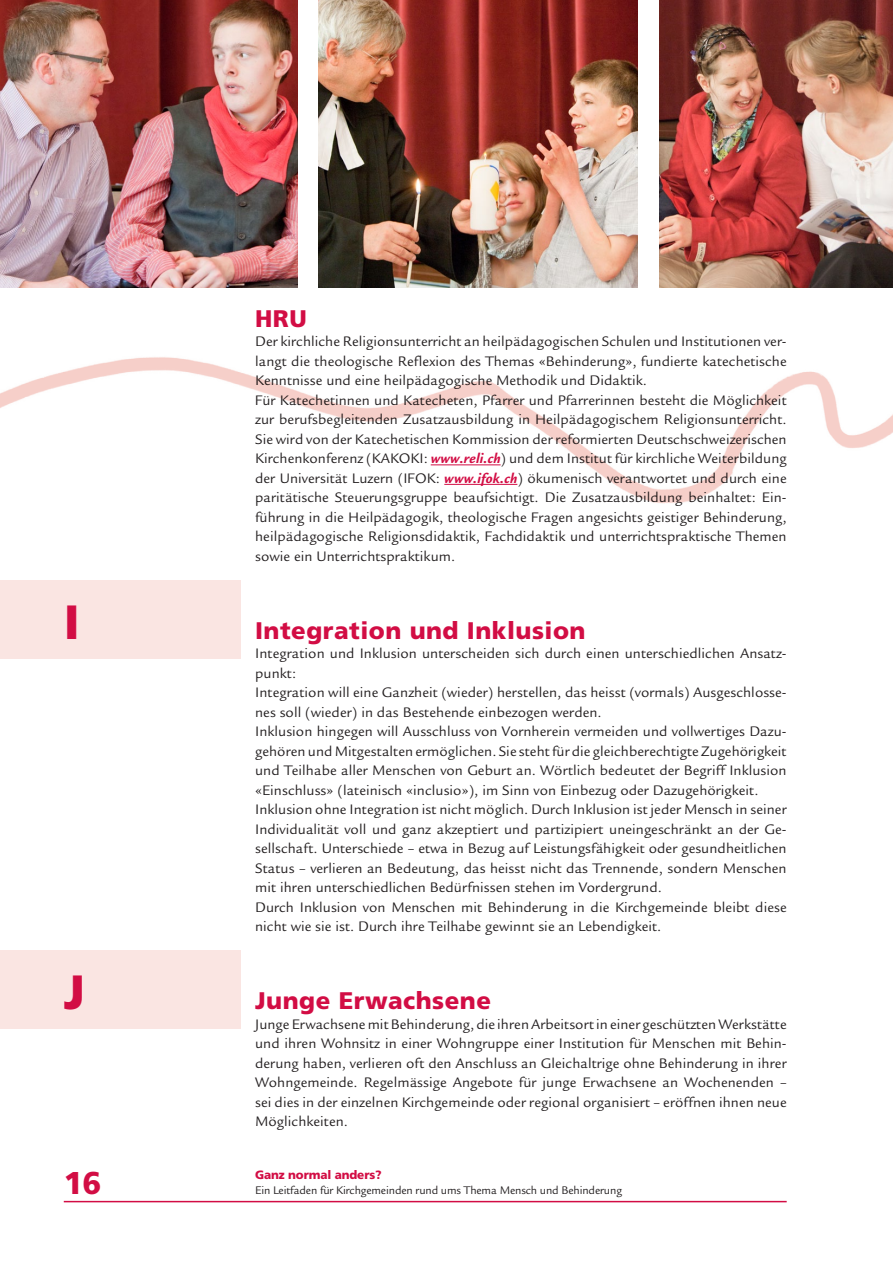
<style>
.page{position:relative;width:893px;height:1263px;background:#fff}
.page>*{position:absolute;margin:0;border:0;box-sizing:border-box;transform-origin:0 0}
.t1{font:900 48px "Frutiger";color:#d20d44}
.t2{font:900 31.5px "Frutiger";color:#d20d44}
._0_Titel_Inhalt_AUSG{font:900 24px "Frutiger";letter-spacing:.02em;color:#d20d44}
._1_Grundtext{font:15px/19.5px "Legacy Sans";letter-spacing:.005em;color:#231f20;text-align:justify}
.t3{font:12px "Legacy Sans";letter-spacing:-.01em;color:#231f20}
.t4{font:900 12px "Frutiger";letter-spacing:-.01em;color:#d20d44}
.s1{font-weight:700;font-style:italic;color:#d20d44}
</style>
<div class="page">
<hr style="left:64px;top:1201px;width:723px;height:1px;background:#d20d44">
<div style="left:0;top:580px;width:240px;height:78px;background:#fae5e2"></div>
<div style="left:0;top:951px;width:240px;height:78px;background:#fae5e2"></div>
<img style="left:319px;top:0;width:319px;height:288px">
<img style="left:0;top:0;width:298px;height:288px">
<img style="left:659px;top:0;width:234px;height:288px">
<img style="left:0;top:357px;width:893px;height:147px">
<p class="t1" style="left:64px;top:593px;width:18px">I</p>
<p class="t1" style="left:64px;top:964px;width:23px">J</p>
<h2 class="t2" style="left:64px;top:1164px;width:39px">16</h2>
<p class="_0_Titel_Inhalt_AUSG" style="left:255px;top:304px;width:53px">HRU</p>
<p class="_1_Grundtext" style="left:255px;top:332px;width:533px">Der kirchliche Religionsunterricht an heilpädagogischen Schulen und Institutionen ver&shy;langt die theologische Reflexion des Themas «Behinderung», fundierte katechetische Kenntnisse und eine heilpädagogische Methodik und Didaktik.</p>
<p class="_1_Grundtext" style="left:255px;top:390px;width:533px">Für Katechetinnen und Katecheten, Pfarrer und Pfarrerinnen besteht die Möglichkeit zur berufsbegleitenden Zusatzausbildung in Heilpädagogischem Religionsunterricht.<br>Sie wird von der Katechetischen Kommission der reformierten Deutschschweizerischen Kirchenkonferenz (KAKOKI: <span class="s1">www.reli.ch</span>) und dem Institut für kirchliche Weiterbildung der Universität Luzern (IFOK: <span class="s1">www.ifok.ch</span>) ökumenisch verantwortet und durch eine paritätische Steuerungsgruppe beaufsichtigt. Die Zusatzausbildung beinhaltet: Ein&shy;führung in die Heilpädagogik, theologische Fragen angesichts geistiger Behinderung, heilpädagogische Religionsdidaktik, Fachdidaktik und unterrichtspraktische Themen sowie ein Unterrichtspraktikum.</p>
<p class="_0_Titel_Inhalt_AUSG" style="left:255px;top:616px;width:332px">Integration und Inklusion</p>
<p class="_1_Grundtext" style="left:255px;top:644px;width:533px">Integration und Inklusion unterscheiden sich durch einen unterschiedlichen Ansatz&shy;punkt:</p>
<p class="_1_Grundtext" style="left:255px;top:683px;width:533px">Integration will eine Ganzheit (wieder) herstellen, das heisst (vormals) Ausgeschlosse&shy;nes soll (wieder) in das Bestehende einbezogen werden.</p>
<p class="_1_Grundtext" style="left:255px;top:722px;width:533px">Inklusion hingegen will Ausschluss von Vornherein vermeiden und vollwertiges Dazu&shy;gehören und Mitgestalten ermöglichen. Sie steht für die gleichberechtigte Zugehörigkeit und Teilhabe aller Menschen von Geburt an. Wörtlich bedeutet der Begriff Inklusion «Einschluss» (lateinisch «inclusio»), im Sinn von Einbezug oder Dazugehörigkeit.</p>
<p class="_1_Grundtext" style="left:255px;top:800px;width:533px">Inklusion ohne Integration ist nicht möglich. Durch Inklusion ist jeder Mensch in seiner Individualität voll und ganz akzeptiert und partizipiert uneingeschränkt an der Ge&shy;sellschaft. Unterschiede – etwa in Bezug auf Leistungsfähigkeit oder gesundheitlichen Status – verlieren an Bedeutung, das heisst nicht das Trennende, sondern Menschen mit ihren unterschiedlichen Bedürfnissen stehen im Vordergrund.</p>
<p class="_1_Grundtext" style="left:255px;top:897px;width:533px">Durch Inklusion von Menschen mit Behinderung in die Kirchgemeinde bleibt diese nicht wie sie ist. Durch ihre Teilhabe gewinnt sie an Lebendigkeit.</p>
<p class="_0_Titel_Inhalt_AUSG" style="left:255px;top:986px;width:237px">Junge Erwachsene</p>
<p class="_1_Grundtext" style="left:255px;top:1014px;width:533px">Junge Erwachsene mit Behinderung, die ihren Arbeitsort in einer geschützten Werkstätte und ihren Wohnsitz in einer Wohngruppe einer Institution für Menschen mit Behin&shy;derung haben, verlieren oft den Anschluss an Gleichaltrige ohne Behinderung in ihrer Wohngemeinde. Regelmässige Angebote für junge Erwachsene an Wochenenden – sei dies in der einzelnen Kirchgemeinde oder regional organisiert – eröffnen ihnen neue Möglichkeiten.</p>
<p class="t4" style="left:255px;top:1167px;width:128px">Ganz normal anders?</p>
<p class="t3" style="left:255px;top:1183px;width:368px">Ein Leitfaden für Kirchgemeinden rund ums Thema Mensch und Behinderung</p>
</div>
